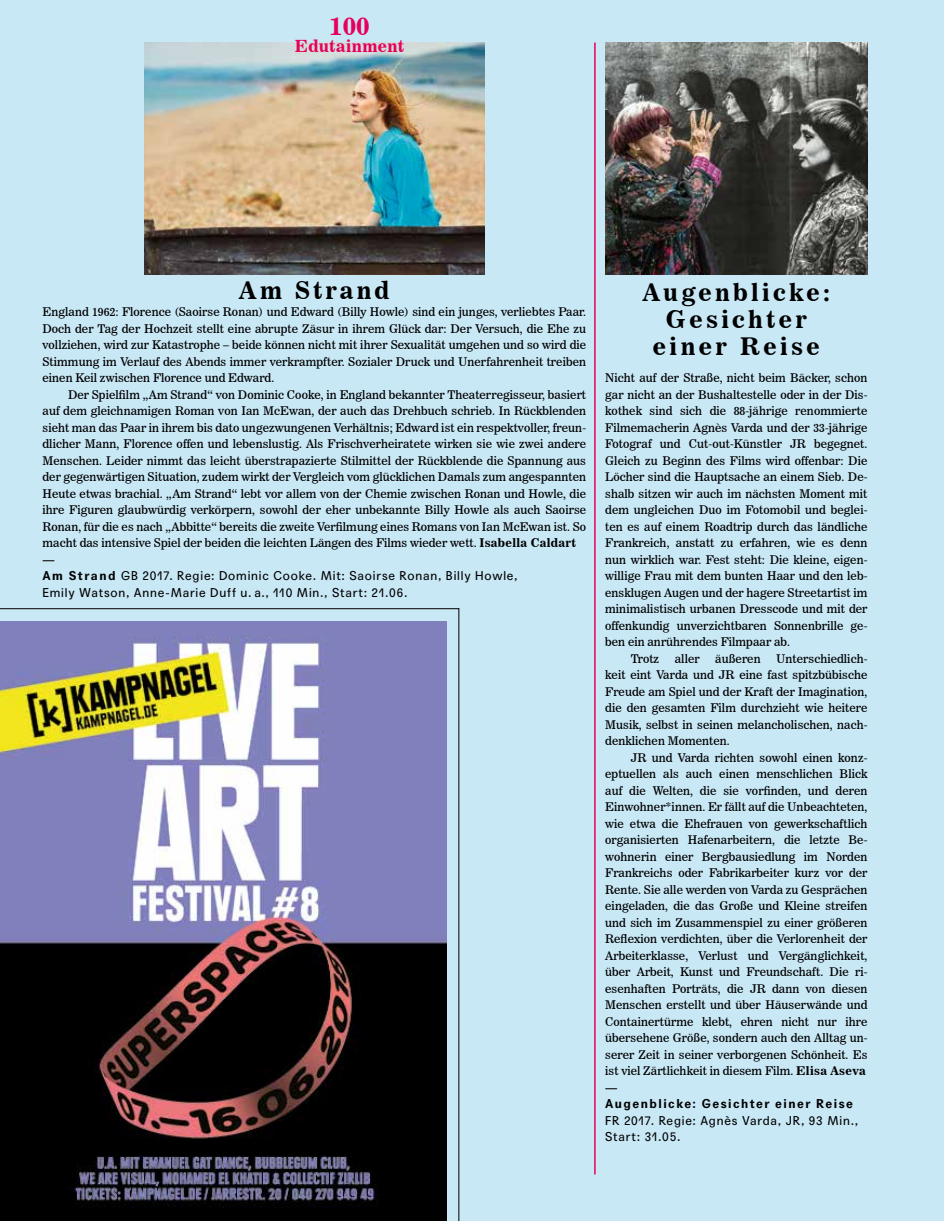
<style>
.page{position:relative;width:944px;height:1221px;background:#fff}
.page>*{position:absolute;margin:0;border:0;box-sizing:border-box;transform-origin:0 0}
.t1{font:25.5px "News 706 BT Bold C";color:#e6005b}
.t2{font:24px/27px "News 706 BT Bold C";letter-spacing:.135em;color:#000;text-align:center}
.t3{font:16.5px "News 706 BT Bold C";letter-spacing:.02em;color:#e6005b}
.t4{font:12.3px/16.5px "Agipo";letter-spacing:.065em;color:#000}
.t5{font:700 12.3px "Agipo";letter-spacing:.12em;color:#000}
.t6{font:11.85px/16.5px "News 706 BT Roman C";letter-spacing:.005em;color:#000;text-align:justify}
.s1{font-family:"News 706 BT Bold C"}
.s2{font-weight:700}
</style>
<div class="page">
<div style="left:0;top:0;width:944px;height:1220px;background:#c9e8f6"></div>
<img style="left:0;top:621px;width:446px;height:599px">
<hr style="left:0;top:608px;width:459px;height:1px;background:#000">
<hr style="left:458px;top:608px;width:1px;height:612px;background:#000">
<img style="left:144px;top:43px;width:340px;height:232px">
<img style="left:605px;top:43px;width:262px;height:232px">
<hr style="left:594px;top:43px;width:2px;height:1131px;background:#e6005b">
<h1 class="t1" style="left:329px;top:11px;width:42px">100</h1>
<h3 class="t3" style="left:295px;top:36px;width:111px">Edutainment</h3>
<h2 class="t2" style="left:239px;top:277px;width:152px">Am Strand</h2>
<p class="t6" style="left:43px;top:303px;width:545px">England 1962: Florence (Saoirse Ronan) und Edward (Billy Howle) sind ein junges, verliebtes Paar.<br>Doch der Tag der Hochzeit stellt eine abrupte Zäsur in ihrem Glück dar: Der Versuch, die Ehe zu vollziehen, wird zur Katastrophe – beide können nicht mit ihrer Sexualität umgehen und so wird die Stimmung im Verlauf des Abends immer verkrampfter. Sozialer Druck und Unerfahrenheit treiben einen Keil zwischen Florence und Edward.</p>
<p class="t6" style="left:43px;top:386px;width:545px;text-indent:26px">Der Spielfilm „Am Strand“ von Dominic Cooke, in England bekannter Theaterregisseur, basiert auf dem gleichnamigen Roman von Ian McEwan, der auch das Drehbuch schrieb. In Rückblenden sieht man das Paar in ihrem bis dato ungezwungenen Verhältnis; Edward ist ein respektvoller, freun&shy;dlicher Mann, Florence offen und lebenslustig. Als Frischverheiratete wirken sie wie zwei andere Menschen. Leider nimmt das leicht überstrapazierte Stilmittel der Rückblende die Spannung aus der gegenwärtigen Situation, zudem wirkt der Vergleich vom glücklichen Damals zum angespannten Heute etwas brachial. „Am Strand“ lebt vor allem von der Chemie zwischen Ronan und Howle, die ihre Figuren glaubwürdig verkörpern, sowohl der eher unbekannte Billy Howle als auch Saoirse Ronan, für die es nach „Abbitte“ bereits die zweite Verfilmung eines Romans von Ian McEwan ist. So macht das intensive Spiel der beiden die leichten Längen des Films wieder wett. <span class="s1">Isabella Caldart</span></p>
<p class="t4" style="left:43px;top:550px;width:477px">—<br><span class="s2">Am Strand</span> GB 2017. Regie: Dominic Cooke. Mit: Saoirse Ronan, Billy Howle,<br>Emily Watson, Anne-Marie Duff u. a., 110 Min., Start: 21.06.</p>
<h2 class="t2" style="left:643px;top:279px;width:189px">Augenblicke:<br>Gesichter einer Reise</h2>
<p class="t6" style="left:605px;top:369px;width:264px">Nicht auf der Straße, nicht beim Bäcker, schon</p>
<p class="t6" style="left:605px;top:386px;width:264px">gar nicht an der Bushaltestelle oder in der Dis-</p>
<p class="t6" style="left:605px;top:402px;width:264px">kothek sind sich die 88-jährige renommierte</p>
<p class="t6" style="left:605px;top:419px;width:264px">Filmemacherin Agnès Varda und der 33-jährige</p>
<p class="t6" style="left:605px;top:435px;width:264px">Fotograf und Cut-out-Künstler JR begegnet.</p>
<p class="t6" style="left:605px;top:452px;width:264px">Gleich zu Beginn des Films wird offenbar: Die</p>
<p class="t6" style="left:605px;top:468px;width:264px">Löcher sind die Hauptsache an einem Sieb. De-</p>
<p class="t6" style="left:605px;top:485px;width:264px">shalb sitzen wir auch im nächsten Moment mit</p>
<p class="t6" style="left:605px;top:501px;width:264px">dem ungleichen Duo im Fotomobil und beglei-</p>
<p class="t6" style="left:605px;top:518px;width:264px">ten es auf einem Roadtrip durch das ländliche</p>
<p class="t6" style="left:605px;top:534px;width:264px">Frankreich, anstatt zu erfahren, wie es denn</p>
<p class="t6" style="left:605px;top:551px;width:264px">nun wirklich war. Fest steht: Die kleine, eigen-</p>
<p class="t6" style="left:605px;top:567px;width:264px">willige Frau mit dem bunten Haar und den leb-</p>
<p class="t6" style="left:605px;top:584px;width:264px">ensklugen Augen und der hagere Streetartist im</p>
<p class="t6" style="left:605px;top:600px;width:264px">minimalistisch urbanen Dresscode und mit der</p>
<p class="t6" style="left:605px;top:617px;width:264px">offenkundig unverzichtbaren Sonnenbrille ge-</p>
<p class="t6" style="left:605px;top:633px;width:186px">ben ein anrührendes Filmpaar ab.</p>
<p class="t6" style="left:631px;top:650px;width:30px">Trotz</p>
<p class="t6" style="left:675px;top:650px;width:26px">aller</p>
<p class="t6" style="left:715px;top:650px;width:47px">äußeren</p>
<p class="t6" style="left:605px;top:650px;width:264px;text-indent:171px">Unterschiedlich&shy;keit eint Varda und JR eine fast spitzbübische Freude am Spiel und der Kraft der Imagination, die den gesamten Film durchzieht wie heitere Musik, selbst in seinen melancholischen, nach&shy;denklichen Momenten.</p>
<p class="t6" style="left:605px;top:749px;width:264px;text-indent:26px">JR und Varda richten sowohl einen konz&shy;eptuellen als auch einen menschlichen Blick auf die Welten, die sie vorfinden, und deren Einwohner*innen. Er fällt auf die Unbeachteten, wie etwa die Ehefrauen von gewerkschaftlich organisierten Hafenarbeitern, die letzte Be&shy;wohnerin einer Bergbausiedlung im Norden Frankreichs oder Fabrikarbeiter kurz vor der Rente. Sie alle werden von Varda zu Gesprächen eingeladen, die das Große und Kleine streifen und sich im Zusammenspiel zu einer größeren Reflexion verdichten, über die Verlorenheit der Arbeiterklasse, Verlust und Vergänglichkeit, über Arbeit, Kunst und Freundschaft. Die ri&shy;esenhaften Porträts, die JR dann von diesen Menschen erstellt und über Häuserwände und Containertürme klebt, ehren nicht nur ihre übersehene Größe, sondern auch den Alltag un&shy;serer Zeit in seiner verborgenen Schönheit. Es ist viel Zärtlichkeit in diesem Film. <span class="s1">Elisa Aseva</span></p>
<p class="t4" style="left:605px;top:1078px;width:14px">—</p>
<p class="t5" style="left:605px;top:1094px;width:249px">Augenblicke: Gesichter einer Reise</p>
<p class="t4" style="left:605px;top:1111px;width:254px">FR 2017. Regie: Agnès Varda, JR, 93 Min.,<br>Start: 31.05.</p>
</div>
